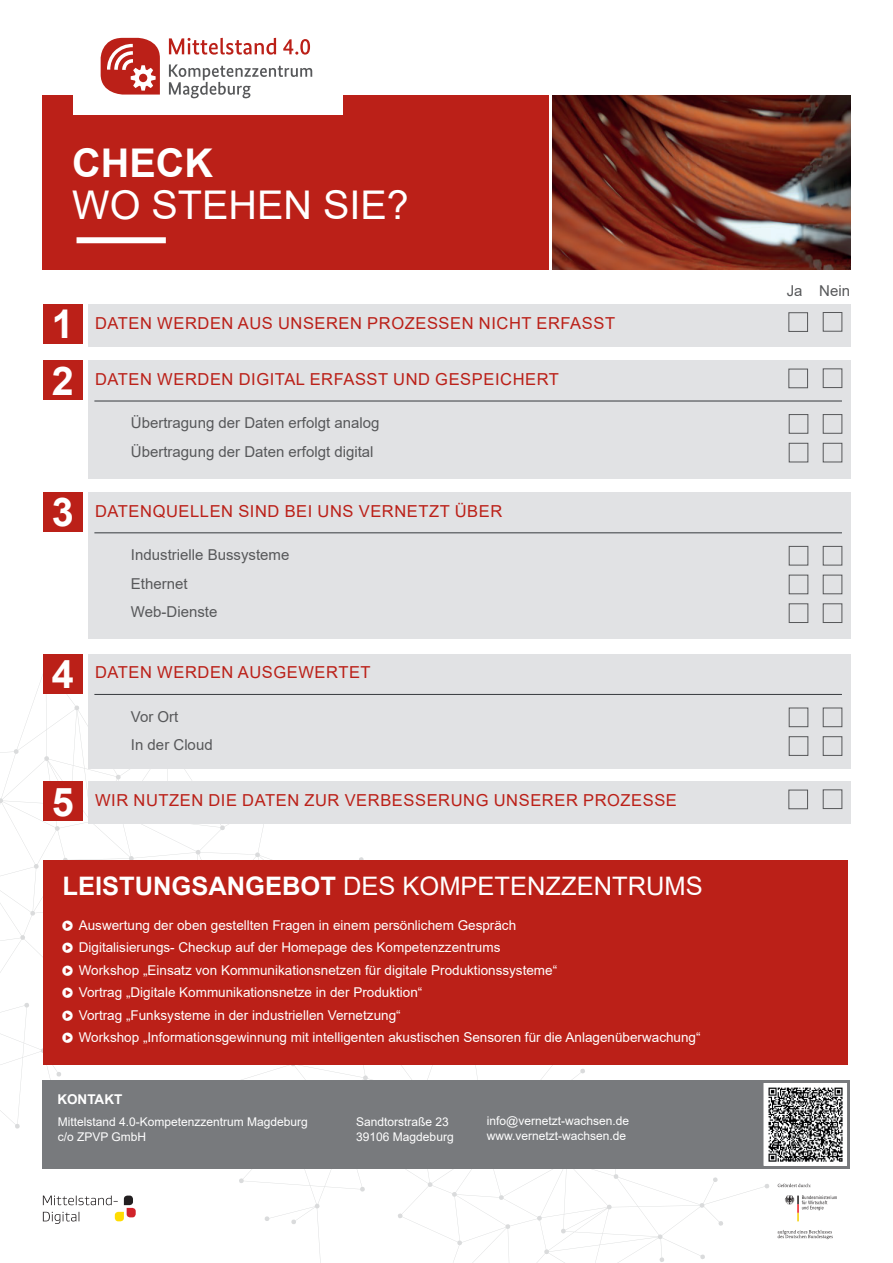
<style>
.page{position:relative;width:893px;height:1263px;background:#fff}
.page>*{position:absolute;margin:0;border:0;box-sizing:border-box;transform-origin:0 0}
.t1{font:39.6px "Arial";color:#fff}
.t2{font:700 39.6px "Arial";color:#fff}
.t3{font:25.5px "Arial";color:#fff}
.t4{font:16.5px "Arial";letter-spacing:.035em;color:#bb2018}
.t5{font:15px/28.5px "Arial";color:#57585a}
.t6{font:13.5px/22.5px "Arial";color:#fff}
.t7{font:700 13.5px "Arial";color:#fff}
.t8{font:12px/14.4px "Arial";color:#fff}
.s1{font-weight:700}
</style>
<div class="page">
<svg style="left:0;top:663px;width:851px;height:600px"></svg>
<div style="left:774px;top:1181px;width:73px;height:61px;background:#fff"></div>
<svg style="left:785px;top:1195px;width:52px;height:26px"></svg>
<svg style="left:778px;top:1183px;width:33px;height:4px"></svg>
<svg style="left:778px;top:1230px;width:55px;height:9px"></svg>
<svg style="left:43px;top:1195px;width:93px;height:29px"></svg>
<div style="left:43px;top:1080px;width:807px;height:88px;background:#787a7d"></div>
<img style="left:766px;top:1086px;width:78px;height:77px">
<div style="left:763px;top:1083px;width:84px;height:83px;border:2px solid #fff"></div>
<div style="left:43px;top:95px;width:506px;height:174px;background:#bb2018"></div>
<img style="left:553px;top:95px;width:297px;height:174px">
<div style="left:77px;top:237px;width:89px;height:6px;background:#fff"></div>
<div style="left:74px;top:0;width:269px;height:115px;background:#fff"></div>
<svg style="left:169px;top:38px;width:141px;height:17px"></svg>
<svg style="left:169px;top:64px;width:143px;height:34px"></svg>
<svg style="left:101px;top:38px;width:59px;height:57px"></svg>
<div style="left:88px;top:304px;width:762px;height:43px;background:#e1e2e4"></div>
<div style="left:43px;top:304px;width:39px;height:40px;background:#bb2018"></div>
<div style="left:788px;top:312px;width:20px;height:20px;border:1px solid #57585a"></div>
<div style="left:823px;top:312px;width:19px;height:20px;border:1px solid #57585a"></div>
<div style="left:88px;top:360px;width:762px;height:118px;background:#e1e2e4"></div>
<div style="left:43px;top:360px;width:39px;height:40px;background:#bb2018"></div>
<div style="left:788px;top:369px;width:20px;height:19px;border:1px solid #57585a"></div>
<div style="left:823px;top:368px;width:19px;height:20px;border:1px solid #57585a"></div>
<hr style="left:94px;top:401px;width:748px;height:1px;background:#363a3e">
<div style="left:823px;top:414px;width:19px;height:20px;border:1px solid #57585a"></div>
<div style="left:823px;top:443px;width:19px;height:19px;border:1px solid #57585a"></div>
<div style="left:789px;top:414px;width:19px;height:20px;border:1px solid #57585a"></div>
<div style="left:789px;top:443px;width:19px;height:19px;border:1px solid #57585a"></div>
<div style="left:88px;top:492px;width:762px;height:147px;background:#e1e2e4"></div>
<div style="left:43px;top:492px;width:39px;height:40px;background:#bb2018"></div>
<hr style="left:94px;top:533px;width:748px;height:1px;background:#363a3e">
<div style="left:823px;top:546px;width:19px;height:19px;border:1px solid #57585a"></div>
<div style="left:823px;top:575px;width:19px;height:19px;border:1px solid #57585a"></div>
<div style="left:789px;top:546px;width:19px;height:19px;border:1px solid #57585a"></div>
<div style="left:789px;top:575px;width:19px;height:19px;border:1px solid #57585a"></div>
<div style="left:823px;top:603px;width:19px;height:20px;border:1px solid #57585a"></div>
<div style="left:789px;top:603px;width:19px;height:20px;border:1px solid #57585a"></div>
<div style="left:88px;top:654px;width:762px;height:114px;background:#e1e2e4"></div>
<div style="left:43px;top:654px;width:39px;height:40px;background:#bb2018"></div>
<hr style="left:94px;top:694px;width:748px;height:1px;background:#363a3e">
<div style="left:823px;top:708px;width:19px;height:19px;border:1px solid #57585a"></div>
<div style="left:823px;top:736px;width:19px;height:20px;border:1px solid #57585a"></div>
<div style="left:789px;top:708px;width:19px;height:19px;border:1px solid #57585a"></div>
<div style="left:789px;top:736px;width:19px;height:20px;border:1px solid #57585a"></div>
<div style="left:88px;top:781px;width:762px;height:43px;background:#e1e2e4"></div>
<div style="left:43px;top:781px;width:39px;height:40px;background:#bb2018"></div>
<div style="left:788px;top:790px;width:20px;height:19px;border:1px solid #57585a"></div>
<div style="left:823px;top:789px;width:19px;height:20px;border:1px solid #57585a"></div>
<div style="left:43px;top:860px;width:804px;height:205px;background:#bb2018"></div>
<h1 class="t2" style="left:72px;top:135px;width:142px">CHECK</h1>
<h1 class="t1" style="left:72px;top:178px;width:338px">WO STEHEN SIE?</h1>
<h1 class="t2" style="left:52px;top:296px;width:24px">1</h1>
<p class="t4" style="left:95px;top:311px;width:521px">DATEN WERDEN AUS UNSEREN PROZESSEN NICHT ERFASST</p>
<h1 class="t2" style="left:52px;top:353px;width:24px">2</h1>
<p class="t4" style="left:95px;top:368px;width:465px">DATEN WERDEN DIGITAL ERFASST UND GESPEICHERT</p>
<p class="t5" style="left:131px;top:409px;width:250px">Übertragung der Daten erfolgt analog<br>Übertragung der Daten erfolgt digital</p>
<h1 class="t2" style="left:52px;top:484px;width:24px">3</h1>
<p class="t4" style="left:95px;top:500px;width:409px">DATENQUELLEN SIND BEI UNS VERNETZT ÜBER</p>
<p class="t5" style="left:131px;top:541px;width:160px">Industrielle Bussysteme<br>Ethernet<br>Web-Dienste</p>
<h1 class="t2" style="left:52px;top:646px;width:24px">4</h1>
<p class="t4" style="left:95px;top:661px;width:277px">DATEN WERDEN AUSGEWERTET</p>
<p class="t5" style="left:131px;top:702px;width:83px">Vor Ort<br>In der Cloud</p>
<h1 class="t2" style="left:52px;top:774px;width:24px">5</h1>
<p class="t4" style="left:95px;top:789px;width:583px">WIR NUTZEN DIE DATEN ZUR VERBESSERUNG UNSERER PROZESSE</p>
<h2 class="t3" style="left:62px;top:868px;width:642px"><span class="s1">LEISTUNGSANGEBOT</span> DES KOMPETENZZENTRUMS</h2>
<p class="t6" style="left:79px;top:913px;width:623px">Auswertung der oben gestellten Fragen in einem persönlichem Gespräch<br>Digitalisierungs- Checkup auf der Homepage des Kompetenzzentrums<br>Workshop „Einsatz von Kommunikationsnetzen für digitale Produktionssysteme“<br>Vortrag „Digitale Kommunikationsnetze in der Produktion“<br>Vortrag „Funksysteme in der industriellen Vernetzung“<br>Workshop „Informationsgewinnung mit intelligenten akustischen Sensoren für die Anlagenüberwachung“</p>
<p class="t7" style="left:57px;top:1090px;width:66px">KONTAKT</p>
<p class="t8" style="left:58px;top:1115px;width:252px">Mittelstand 4.0-Kompetenzzentrum Magdeburg c/o ZPVP GmbH</p>
<p class="t8" style="left:356px;top:1115px;width:99px">Sandtorstraße 23<br>39106 Magdeburg</p>
<p class="t8" style="left:487px;top:1114px;width:144px">info@vernetzt-wachsen.de www.vernetzt-wachsen.de</p>
<p class="t5" style="left:787px;top:276px;width:65px">Ja Nein</p>
</div>
